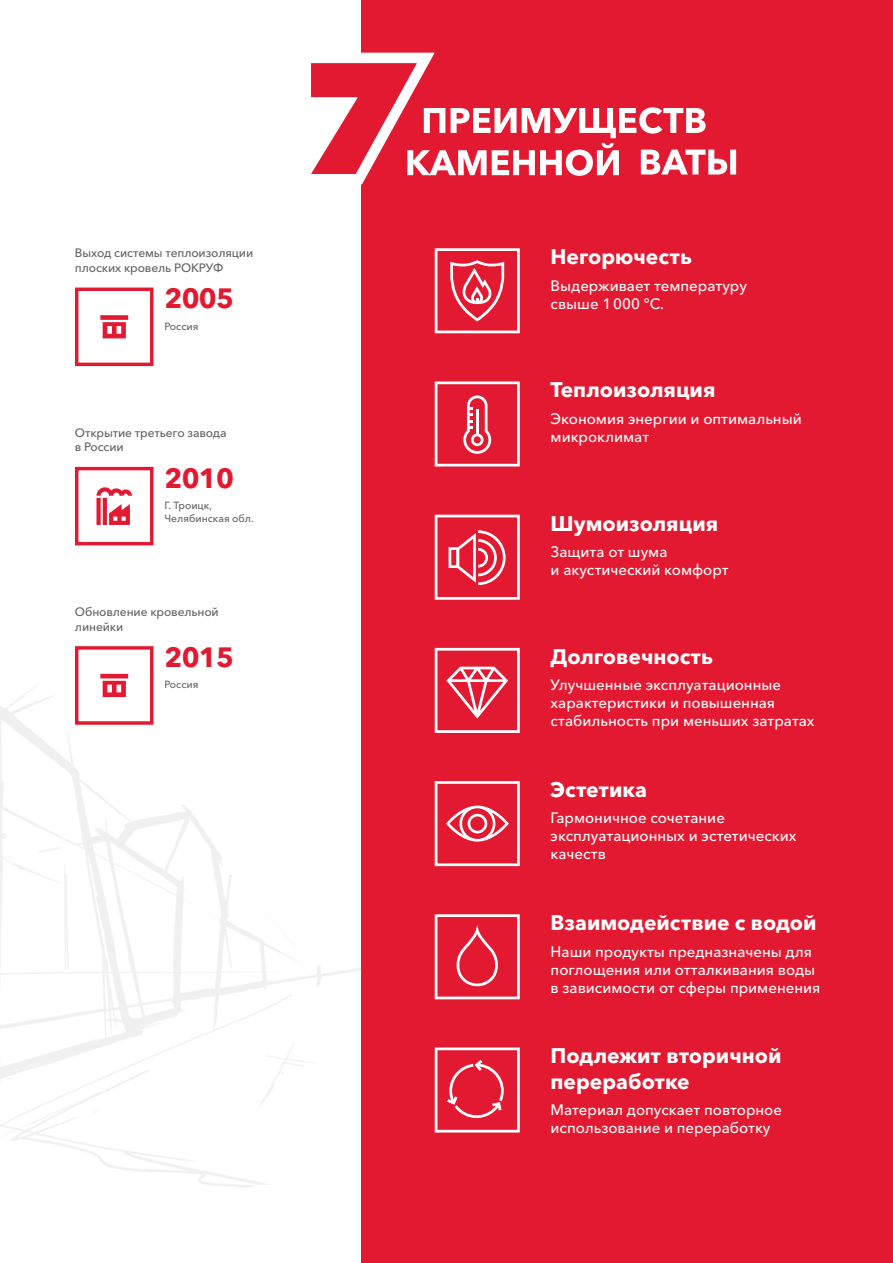
<style>
.page{position:relative;width:893px;height:1263px;background:#fff}
.page>*{position:absolute;margin:0;border:0;box-sizing:border-box;transform-origin:0 0}
.t1{font:700 27.75px "Avenir Next Cyr";letter-spacing:-.025em;color:#e21931}
.t2{font:700 21px/25.2px "Avenir Next Cyr";color:#fff}
.t3{font:500 15px/18px "Avenir Next Cyr";color:#fff}
.t4{font:500 12.15px/14.5px "Avenir Next Cyr";letter-spacing:-.01em;color:#636366}
.t5{font:500 10.35px/12.5px "Avenir Next Cyr";color:#636366}
</style>
<div class="page">
<img style="left:0;top:424px;width:362px;height:839px">
<div style="left:362px;top:0;width:531px;height:1263px;background:#e21931"></div>
<svg style="left:435px;top:248px;width:85px;height:85px"></svg>
<svg style="left:435px;top:914px;width:85px;height:85px"></svg>
<svg style="left:435px;top:515px;width:85px;height:85px"></svg>
<svg style="left:435px;top:1047px;width:85px;height:85px"></svg>
<svg style="left:435px;top:648px;width:85px;height:85px"></svg>
<svg style="left:435px;top:781px;width:85px;height:85px"></svg>
<svg style="left:435px;top:381px;width:85px;height:85px"></svg>
<svg style="left:311px;top:47px;width:425px;height:146px"></svg>
<div style="left:75px;top:288px;width:79px;height:78px;border:3px solid #e21931"></div>
<svg style="left:100px;top:315px;width:28px;height:23px"></svg>
<div style="left:75px;top:467px;width:79px;height:78px;background:#fff;border:3px solid #e21931"></div>
<svg style="left:96px;top:487px;width:36px;height:38px"></svg>
<div style="left:75px;top:646px;width:79px;height:79px;background:#fff;border:3px solid #e21931"></div>
<svg style="left:100px;top:674px;width:28px;height:23px"></svg>
<p class="t4" style="left:75px;top:246px;width:180px">Выход системы теплоизоляции плоских кровель РОКРУФ</p>
<h1 class="t1" style="left:164px;top:282px;width:71px">2005</h1>
<p class="t5" style="left:164px;top:320px;width:36px">Россия</p>
<p class="t4" style="left:75px;top:425px;width:153px">Открытие третьего завода в России</p>
<h1 class="t1" style="left:164px;top:461px;width:71px">2010</h1>
<p class="t5" style="left:164px;top:499px;width:91px">Г. Троицк,<br>Челябинская обл.</p>
<p class="t4" style="left:75px;top:604px;width:145px">Обновление кровельной линейки</p>
<h1 class="t1" style="left:164px;top:640px;width:71px">2015</h1>
<p class="t5" style="left:164px;top:679px;width:36px">Россия</p>
<h2 class="t2" style="left:551px;top:244px;width:143px">Негорючесть</h2>
<p class="t3" style="left:551px;top:276px;width:198px">Выдерживает температуру свыше 1000 °C.</p>
<h2 class="t2" style="left:551px;top:377px;width:166px">Теплоизоляция</h2>
<p class="t3" style="left:551px;top:410px;width:253px">Экономия энергии и оптимальный микроклимат</p>
<h2 class="t2" style="left:551px;top:510px;width:169px">Шумоизоляция</h2>
<p class="t3" style="left:551px;top:543px;width:180px">Защита от шума<br>и акустический комфорт</p>
<h2 class="t2" style="left:551px;top:644px;width:164px">Долговечность</h2>
<p class="t3" style="left:551px;top:676px;width:266px">Улучшенные эксплуатационные характеристики и повышенная стабильность при меньших затратах</p>
<h2 class="t2" style="left:551px;top:777px;width:98px">Эстетика</h2>
<p class="t3" style="left:551px;top:809px;width:247px">Гармоничное сочетание эксплуатационных и эстетических качеств</p>
<h2 class="t2" style="left:551px;top:910px;width:267px">Взаимодействие с водой</h2>
<p class="t3" style="left:551px;top:942px;width:271px">Наши продукты предназначены для поглощения или отталкивания воды в зависимости от сферы применения</p>
<h2 class="t2" style="left:551px;top:1043px;width:232px">Подлежит вторичной переработке</h2>
<p class="t3" style="left:551px;top:1101px;width:233px">Материал допускает повторное использование и переработку</p>
</div>
